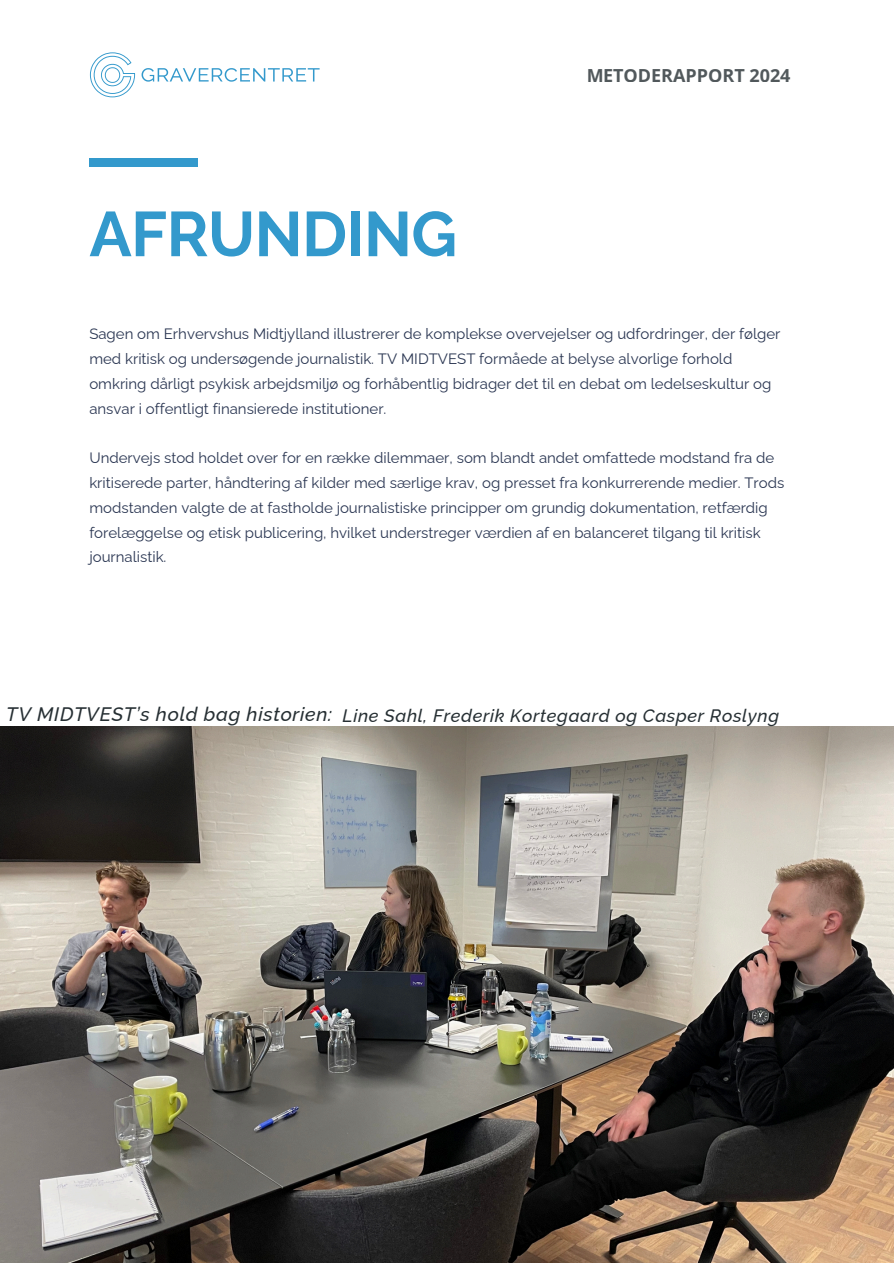
<style>
.page{position:relative;width:894px;height:1264px;background:#fff}
.page>*{position:absolute;margin:0;border:0;box-sizing:border-box;transform-origin:0 0}
.t1{font:700 63px "Raleway";letter-spacing:-.01em;color:#39c}
.t2{font:italic 500 19.5px "Raleway";letter-spacing:.035em;color:#262f33}
.t3{font:italic 500 18px "Raleway";letter-spacing:.035em;color:#262f33}
.t4{font:700 18px "Open Sans";color:#262f33}
.t5{font:15px/24.8px "Raleway";color:#2a3652}
</style>
<div class="page">
<div style="left:90px;top:159px;width:108px;height:7px;background:#39c"></div>
<svg style="left:141px;top:68px;width:178px;height:14px"></svg>
<svg style="left:90px;top:52px;width:45px;height:45px"></svg>
<img style="left:0;top:726px;width:893px;height:535px">
<h2 class="t1" style="left:89px;top:197px;width:369px">AFRUNDING</h2>
<p class="t4" style="left:586px;top:62px;width:206px">METODERAPPORT 2024</p>
<p class="t5" style="left:89px;top:322px;width:692px">Sagen om Erhvervshus Midtjylland illustrerer de komplekse overvejelser og udfordringer, der følger med kritisk og undersøgende journalistik. TV MIDTVEST formåede at belyse alvorlige forhold omkring dårligt psykisk arbejdsmiljø og forhåbentlig bidrager det til en debat om ledelseskultur og ansvar i offentligt finansierede institutioner.</p>
<h1 class="t5" style="left:89px;top:445px;width:696px">Undervejs stod holdet over for en række dilemmaer, som blandt andet omfattede modstand fra de kritiserede parter, håndtering af kilder med særlige krav, og presset fra konkurrerende medier. Trods modstanden valgte de at fastholde journalistiske principper om grundig dokumentation, retfærdig forelæggelse og etisk publicering, hvilket understreger værdien af en balanceret tilgang til kritisk journalistik.</h1>
<h3 class="t2" style="left:6px;top:702px;width:327px">TV MIDTVEST’s hold bag historien:</h3>
<h3 class="t3" style="left:342px;top:704px;width:438px">Line Sahl, Frederik Kortegaard og Casper Roslyng</h3>
</div>
